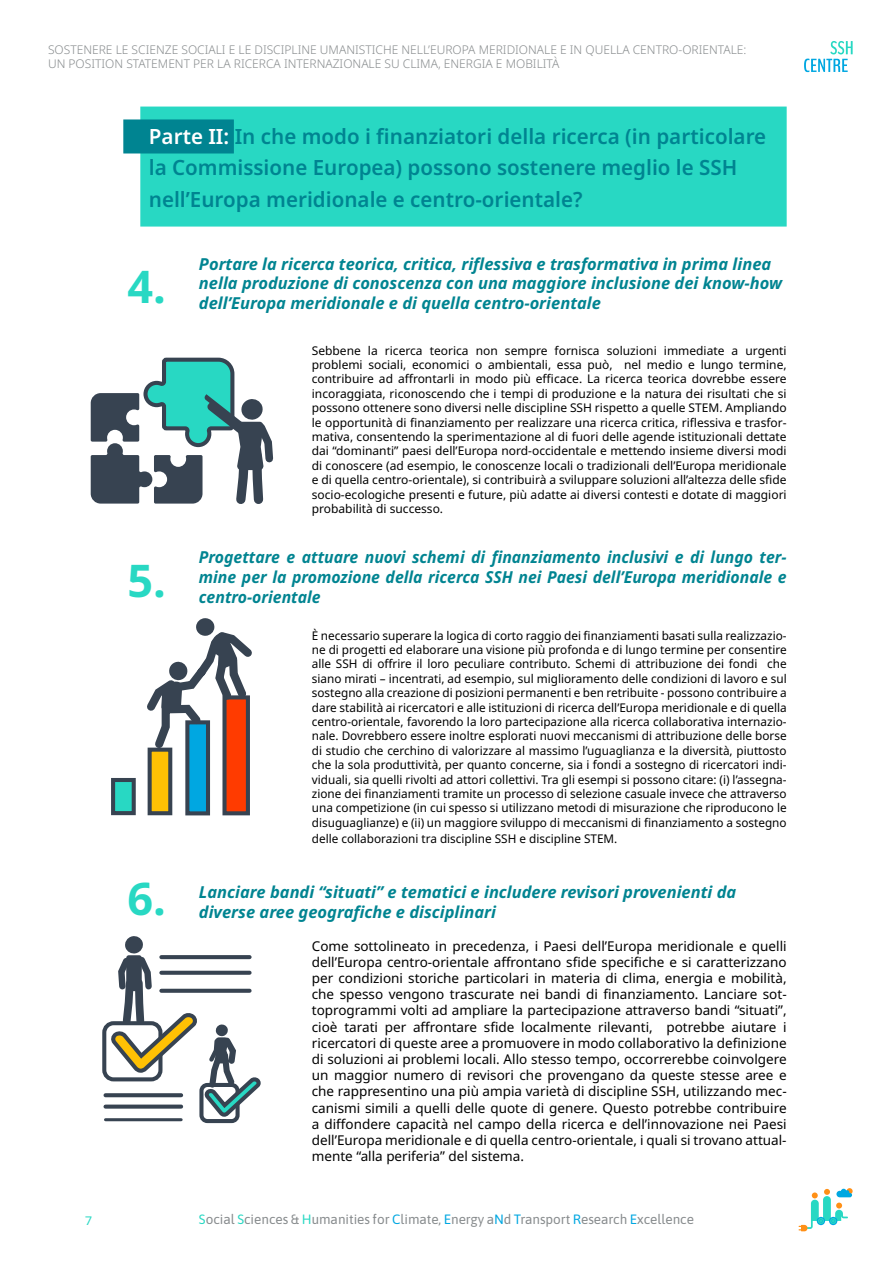
<style>
.page{position:relative;width:893px;height:1263px;background:#fff}
.page>*{position:absolute;margin:0;border:0;box-sizing:border-box;transform-origin:0 0}
.t1{font:700 45px "Noto Sans";color:#28d8c3}
.t2{font:600 21px/31.5px "Noto Sans";color:#008491}
.t3{font:italic 700 16.5px/19.8px "Noto Sans";color:#008491}
.t4{font:italic 700 16.5px/19.8px "Noto Sans";color:#008491;text-align:justify;scale:.96 1}
.t5{font:13.5px/16.2px "Noto Sans";color:#000;text-align:justify}
.t6{font:13.5px "Asap";color:#878b8d}
.t7{font:12px/14.4px "Noto Sans";color:#000;text-align:justify}
.t8{font:300 12px/14.4px "Noto Sans";color:#878b8d}
.t9{font:12px "Noto Sans";color:#28d8c3;scale:1.05 1}
.s1{color:#fff}
.s2{color:#28d8c3}
.s3{color:#00a7e1}
</style>
<div class="page">
<svg style="left:804px;top:41px;width:49px;height:31px"></svg>
<svg style="left:799px;top:1188px;width:54px;height:43px"></svg>
<div style="left:140px;top:107px;width:647px;height:120px;background:#28d8c3"></div>
<div style="left:123px;top:119px;width:111px;height:34px;background:#008491"></div>
<svg style="left:91px;top:357px;width:183px;height:147px"></svg>
<div style="left:111px;top:778px;width:25px;height:37px;background:#28d8c3;border:4px solid #374351"></div>
<div style="left:148px;top:748px;width:24px;height:67px;background:#ffc104;border:4px solid #374351"></div>
<div style="left:185px;top:720px;width:25px;height:95px;background:#00a7e1;border:4px solid #374351"></div>
<div style="left:222px;top:695px;width:28px;height:120px;background:#ff3b00;border:4px solid #374351"></div>
<div style="left:196px;top:618px;width:19px;height:18px;background:#374351;border-radius:50%"></div>
<svg style="left:147px;top:626px;width:105px;height:128px"></svg>
<div style="left:102px;top:1021px;width:60px;height:60px;border:4px solid #374351;border-radius:9px"></div>
<div style="left:199px;top:1083px;width:41px;height:40px;border:4px solid #374351;border-radius:6px"></div>
<svg style="left:107px;top:936px;width:154px;height:184px"></svg>
<svg style="left:161px;top:955px;width:89px;height:4px"></svg>
<svg style="left:161px;top:971px;width:89px;height:4px"></svg>
<svg style="left:161px;top:989px;width:89px;height:4px"></svg>
<svg style="left:105px;top:1093px;width:76px;height:4px"></svg>
<div style="left:105px;top:1104px;width:76px;height:5px;background:#374351"></div>
<hr style="left:105px;top:1118px;width:76px;height:3px;background:#374351">
<p class="t8" style="left:48px;top:42px;width:700px">SOSTENERE LE SCIENZE SOCIALI E LE DISCIPLINE UMANISTICHE NELL’EUROPA MERIDIONALE E IN QUELLA CENTRO-ORIENTALE:<br>UN POSITION STATEMENT PER LA RICERCA INTERNAZIONALE SU CLIMA, ENERGIA E MOBILITÀ</p>
<h2 class="t2" style="left:149px;top:121px;width:619px"><span class="s1">Parte II:</span> In che modo i finanziatori della ricerca (in particolare la Commissione Europea) possono sostenere meglio le SSH nell’Europa meridionale e centro-orientale?</h2>
<p class="t9" style="left:85px;top:1213px;width:8px">7</p>
<h1 class="t1" style="left:128px;top:261px;width:40px">4.</h1>
<h1 class="t1" style="left:128px;top:555px;width:40px">5.</h1>
<h1 class="t1" style="left:128px;top:873px;width:40px">6.</h1>
<h3 class="t3" style="left:199px;top:254px;width:585px">Portare la ricerca teorica, critica, riflessiva e trasformativa in prima linea nella produzione di conoscenza con una maggiore inclusione dei know-how dell’Europa meridionale e di quella centro-orientale</h3>
<p class="t7" style="left:312px;top:343px;width:476px">Sebbene la ricerca teorica non sempre fornisca soluzioni immediate a urgenti problemi sociali, economici o ambientali, essa può, nel medio e lungo termine, contribuire ad affrontarli in modo più efficace. La ricerca teorica dovrebbe essere incoraggiata, riconoscendo che i tempi di produzione e la natura dei risultati che si possono ottenere sono diversi nelle discipline SSH rispetto a quelle STEM. Ampliando le opportunità di finanziamento per realizzare una ricerca critica, riflessiva e trasfor&shy;mativa, consentendo la sperimentazione al di fuori delle agende istituzionali dettate dai “dominanti” paesi dell’Europa nord-occidentale e mettendo insieme diversi modi di conoscere (ad esempio, le conoscenze locali o tradizionali dell’Europa meridionale e di quella centro-orientale), si contribuirà a sviluppare soluzioni all’altezza delle sfide socio-ecologiche presenti e future, più adatte ai diversi contesti e dotate di maggiori probabilità di successo.</p>
<h3 class="t4" style="left:199px;top:548px;width:614px">Progettare e attuare nuovi schemi di finanziamento inclusivi e di lungo ter&shy;mine per la promozione della ricerca SSH nei Paesi dell’Europa meridionale e centro-orientale</h3>
<p class="t7" style="left:312px;top:628px;width:476px">È necessario superare la logica di corto raggio dei finanziamenti basati sulla realizzazio&shy;ne di progetti ed elaborare una visione più profonda e di lungo termine per consentire alle SSH di offrire il loro peculiare contributo. Schemi di attribuzione dei fondi che siano mirati – incentrati, ad esempio, sul miglioramento delle condizioni di lavoro e sul sostegno alla creazione di posizioni permanenti e ben retribuite - possono contribuire a dare stabilità ai ricercatori e alle istituzioni di ricerca dell’Europa meridionale e di quella centro-orientale, favorendo la loro partecipazione alla ricerca collaborativa internazio&shy;nale. Dovrebbero essere inoltre esplorati nuovi meccanismi di attribuzione delle borse di studio che cerchino di valorizzare al massimo l’uguaglianza e la diversità, piuttosto che la sola produttività, per quanto concerne, sia i fondi a sostegno di ricercatori indi&shy;viduali, sia quelli rivolti ad attori collettivi. Tra gli esempi si possono citare: (i) l’assegna&shy;zione dei finanziamenti tramite un processo di selezione casuale invece che attraverso una competizione (in cui spesso si utilizzano metodi di misurazione che riproducono le disuguaglianze) e (ii) un maggiore sviluppo di meccanismi di finanziamento a sostegno</p>
<p class="t7" style="left:312px;top:832px;width:307px">delle collaborazioni tra discipline SSH e discipline STEM.</p>
<h3 class="t3" style="left:199px;top:883px;width:539px">Lanciare bandi “situati” e tematici e includere revisori provenienti da diverse aree geografiche e disciplinari</h3>
<p class="t5" style="left:312px;top:938px;width:476px">Come sottolineato in precedenza, i Paesi dell’Europa meridionale e quelli dell’Europa centro-orientale affrontano sfide specifiche e si caratterizzano per condizioni storiche particolari in materia di clima, energia e mobilità, che spesso vengono trascurate nei bandi di finanziamento. Lanciare sot&shy;toprogrammi volti ad ampliare la partecipazione attraverso bandi “situati”, cioè tarati per affrontare sfide localmente rilevanti, potrebbe aiutare i ricercatori di queste aree a promuovere in modo collaborativo la definizione di soluzioni ai problemi locali. Allo stesso tempo, occorrerebbe coinvolgere un maggior numero di revisori che provengano da queste stesse aree e che rappresentino una più ampia varietà di discipline SSH, utilizzando mec&shy;canismi simili a quelli delle quote di genere. Questo potrebbe contribuire a diffondere capacità nel campo della ricerca e dell’innovazione nei Paesi dell’Europa meridionale e di quella centro-orientale, i quali si trovano attual&shy;mente “alla periferia” del sistema.</p>
<p class="t6" style="left:199px;top:1210px;width:497px"><span class="s2">S</span>ocial <span class="s2">S</span>ciences &amp; <span class="s2">H</span>umanities for <span class="s3">C</span>limate, <span class="s3">E</span>nergy a<span class="s3">N</span>d <span class="s3">T</span>ransport <span class="s3">R</span>esearch <span class="s3">E</span>xcellence</p>
</div>
